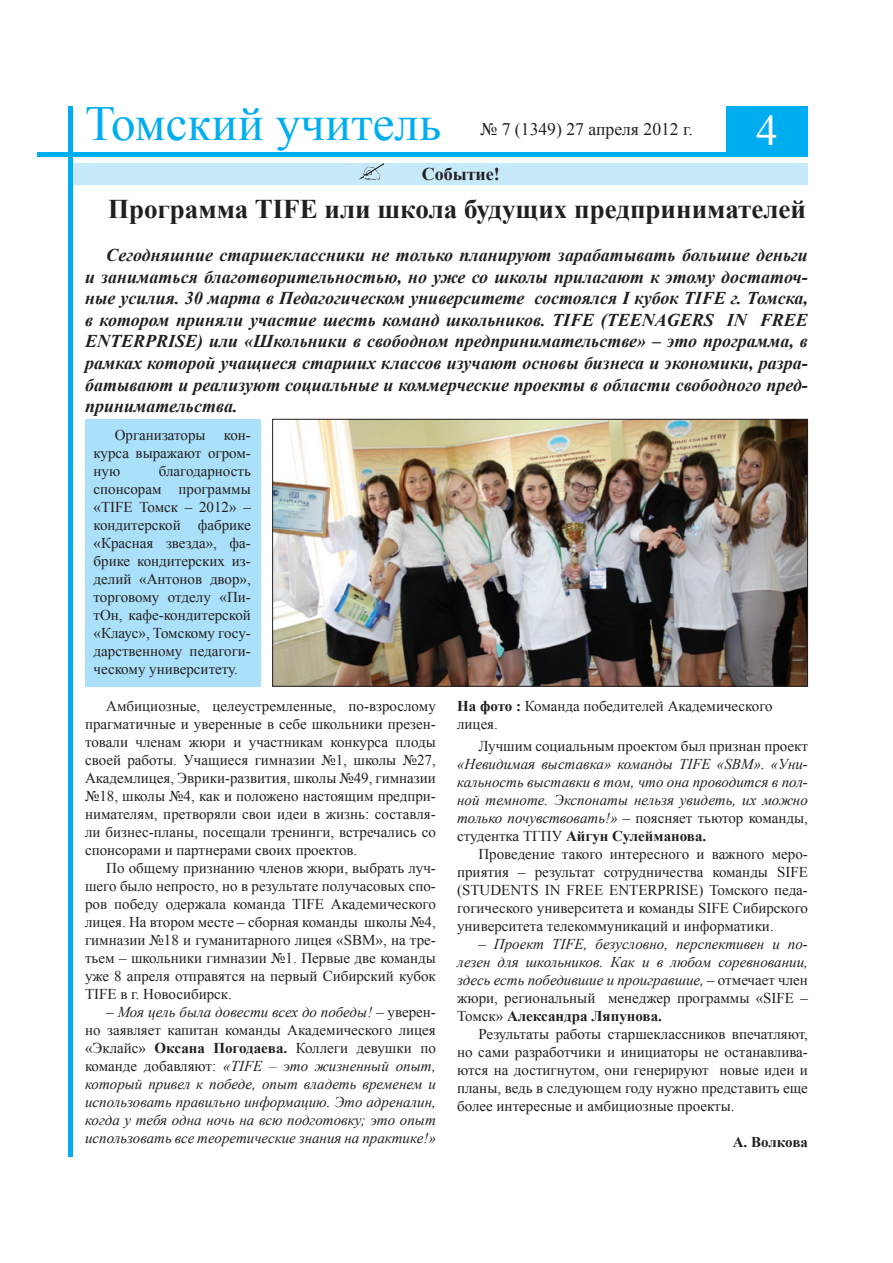
<style>
.page{position:relative;width:893px;height:1263px;background:#fff}
.page>*{position:absolute;margin:0;border:0;box-sizing:border-box;transform-origin:0 0}
.t1{font:49.05px "Times New Roman";color:#00aeef}
.t2{font:43.2px "Times New Roman";color:#fff}
.t3{font:700 27px "Times New Roman";color:#231f20}
.t4{font:italic 700 18px/21.6px "Times New Roman";color:#231f20;text-align:justify}
.t5{font:700 18px "Times New Roman";color:#231f20}
.t6{font:17.7px "Times New Roman";color:#231f20}
.t7{font:15px/18px "Times New Roman";color:#231f20;text-align:justify}
.t8{font:italic 15px/18px "Times New Roman";color:#231f20;text-align:justify}
.t9{font:700 15px "Times New Roman";letter-spacing:-.005em;color:#231f20}
.s1{font-style:normal}
.s2{font-weight:700;font-style:normal}
.s3{font-weight:700}
</style>
<div class="page">
<div style="left:68px;top:163px;width:740px;height:21px;background:#c6eafa"></div>
<hr style="left:38px;top:152px;width:770px;height:4px;background:#00aeef">
<div style="left:726px;top:106px;width:82px;height:50px;background:#00aeef"></div>
<hr style="left:68px;top:106px;width:4px;height:1051px;background:#00aeef">
<img style="left:358px;top:163px;width:25px;height:17px">
<img style="left:274px;top:421px;width:532px;height:264px">
<div style="left:272px;top:419px;width:536px;height:268px;border:1px solid #231f20"></div>
<div style="left:85px;top:419px;width:175px;height:268px;background:#aae0f9"></div>
<h1 class="t1" style="left:85px;top:91px;width:358px">Томский учитель</h1>
<p class="t6" style="left:480px;top:117px;width:214px">№ 7 (1349) 27 апреля 2012 г.</p>
<h2 class="t2" style="left:756px;top:101px;width:23px">4</h2>
<p class="t5" style="left:422px;top:161px;width:80px">Событие!</p>
<h3 class="t3" style="left:108px;top:190px;width:700px">Программа TIFE или школа будущих предпринимателей</h3>
<p class="t4" style="left:85px;top:244px;width:724px;text-indent:21px">Сегодняшние старшеклассники не только планируют зарабатывать большие деньги и заниматься благотворительностью, но уже со школы прилагают к этому достаточ&shy;ные усилия. 30 марта в Педагогическом университете состоялся I кубок TIFE г. Томска, в котором приняли участие шесть команд школьников. TIFE (TEENAGERS IN FREE ENTERPRISE) или «Школьники в свободном предпринимательстве» – это программа, в рамках которой учащиеся старших классов изучают основы бизнеса и экономики, разра&shy;батывают и реализуют социальные и коммерческие проекты в области свободного пред&shy;принимательства.</p>
<p class="t7" style="left:94px;top:426px;width:159px;text-indent:21px">Организаторы кон&shy;курса выражают огром&shy;ную</p>
<p class="t7" style="left:94px;top:462px;width:159px;text-indent:65px">благодарность спонсорам программы «TIFE Томск – 2012» – кондитерской фабрике «Красная звезда», фа&shy;брике кондитерских из&shy;делий «Антонов двор», торговому отделу «Пи&shy;тОн, кафе-кондитерской «Клаус», Томскому госу&shy;дарственному педагоги&shy;ческому университету.</p>
<p class="t7" style="left:85px;top:697px;width:352px;text-indent:21px">Амбициозные, целеустремленные, по-взрослому прагматичные и уверенные в себе школьники презен&shy;товали членам жюри и участникам конкурса плоды своей работы. Учащиеся гимназии №1, школы №27, Академлицея, Эврики-развития, школы №49, гимназии №18, школы №4, как и положено настоящим предпри&shy;нимателям, претворяли свои идеи в жизнь: составля&shy;ли бизнес-планы, посещали тренинги, встречались со спонсорами и партнерами своих проектов.</p>
<p class="t7" style="left:85px;top:859px;width:352px;text-indent:21px">По общему признанию членов жюри, выбрать луч&shy;шего было непросто, но в результате получасовых спо&shy;ров победу одержала команда TIFE Академического лицея. На втором месте – сборная команды школы №4, гимназии №18 и гуманитарного лицея «SBM», на тре&shy;тьем – школьники гимназии №1. Первые две команды уже 8 апреля отправятся на первый Сибирский кубок TIFE в г. Новосибирск.</p>
<p class="t8" style="left:85px;top:1003px;width:352px;text-indent:21px"><span class="s1">–</span> Моя цель была довести всех до победы! <span class="s1">– уверен&shy;но заявляет капитан команды Академического лицея «Эклайс»</span> <span class="s2">Оксана Погодаева.</span> <span class="s1">Коллеги девушки по команде добавляют:</span> «TIFE – это жизненный опыт, который привел к победе, опыт владеть временем и использовать правильно информацию. Это адреналин, когда у тебя одна ночь на всю подготовку; это опыт использовать все теоретические знания на практике!»</p>
<p class="t7" style="left:457px;top:697px;width:317px"><span class="s3">На фото :</span> Команда победителей Академического лицея.</p>
<p class="t7" style="left:478px;top:737px;width:331px">Лучшим социальным проектом был признан проект</p>
<p class="t8" style="left:457px;top:755px;width:352px">«Невидимая выставка» команды TIFE «SBM». «Уни&shy;кальность выставки в том, что она проводится в пол&shy;ной темноте. Экспонаты нельзя увидеть, их можно только почувствовать!» <span class="s1">– поясняет тьютор команды, студентка ТГПУ</span> <span class="s2">Айгун Сулейманова.</span></p>
<p class="t7" style="left:457px;top:845px;width:352px;text-indent:21px">Проведение такого интересного и важного меро&shy;приятия – результат сотрудничества команды SIFE (STUDENTS IN FREE ENTERPRISE) Томского педа&shy;гогического университета и команды SIFE Сибирского университета телекоммуникаций и информатики.</p>
<p class="t8" style="left:457px;top:935px;width:352px;text-indent:21px"><span class="s1">–</span> Проект TIFE, безусловно, перспективен и по&shy;лезен для школьников. Как и в любом соревновании, здесь есть победившие и проигравшие, <span class="s1">– отмечает член жюри, региональный менеджер программы «SIFE – Томск»</span> <span class="s2">Александра Ляпунова.</span></p>
<p class="t7" style="left:457px;top:1025px;width:352px;text-indent:21px">Результаты работы старшеклассников впечатляют, но сами разработчики и инициаторы не останавлива&shy;ются на достигнутом, они генерируют новые идеи и планы, ведь в следующем году нужно представить еще более интересные и амбициозные проекты.</p>
<p class="t9" style="left:733px;top:1132px;width:77px">А. Волкова</p>
</div>
